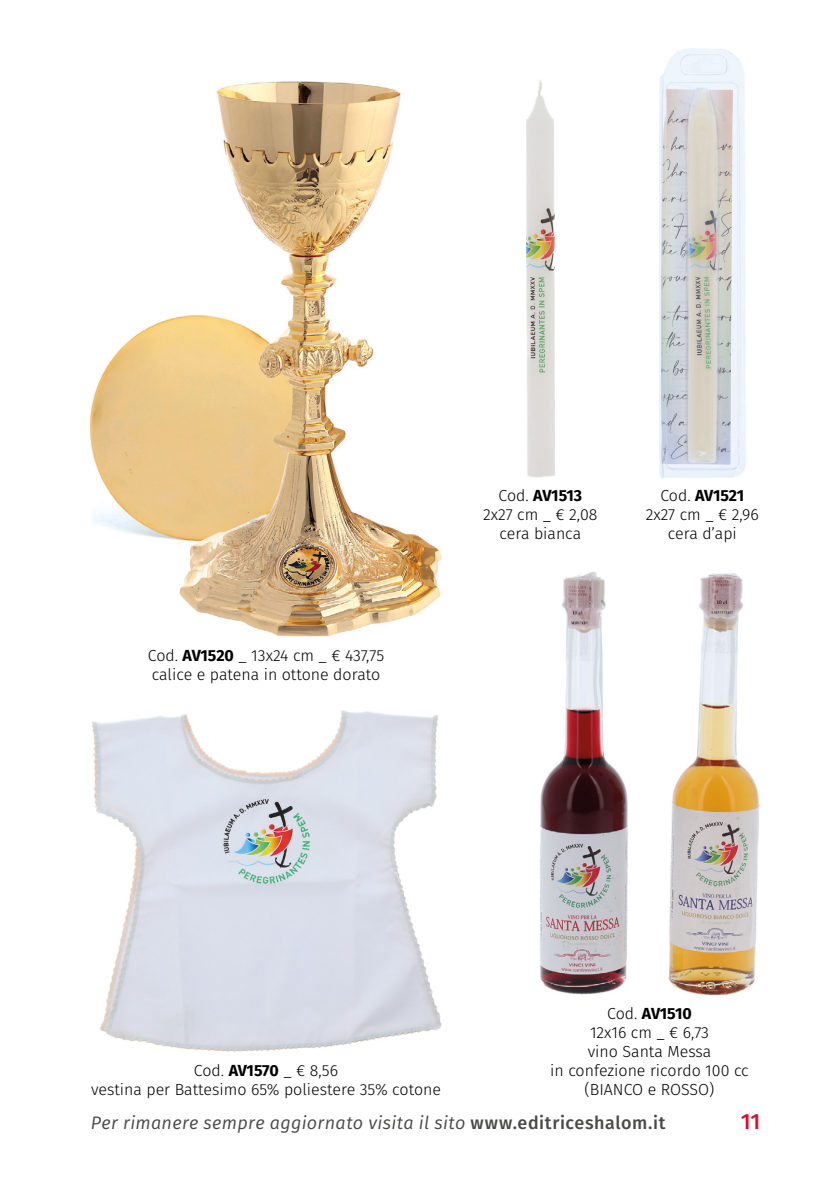
<style>
.page{position:relative;width:840px;height:1191px;background:#fff}
.page>*{position:absolute;margin:0;border:0;box-sizing:border-box;transform-origin:0 0}
.t1{font:500 22px "Fira Sans";color:#d80f2f}
.t2{font:italic 18px "Fira Sans";letter-spacing:.015em;color:#4a4a49}
.t3{font:300 16px/19px "Fira Sans";color:#000;text-align:center}
.s1{font-weight:700}
.s2{font-weight:500;font-style:normal}
</style>
<div class="page">
<img style="left:526px;top:80px;width:28px;height:398px">
<img style="left:659px;top:48px;width:86px;height:429px">
<img style="left:92px;top:710px;width:349px;height:342px">
<img style="left:540px;top:571px;width:220px;height:424px">
<img style="left:91px;top:81px;width:350px;height:556px">
<p class="t3" style="left:148px;top:646px;width:238px;text-align:left">Cod. <span class="s1">AV1520</span> _ 13x24 cm _ € 437,75 calice e patena in ottone dorato</p>
<p class="t3" style="left:483px;top:486px;width:116px">Cod. <span class="s1">AV1513<br></span>2x27 cm _ € 2,08 cera bianca</p>
<p class="t3" style="left:645px;top:486px;width:115px">Cod. <span class="s1">AV1521<br></span>2x27 cm _ € 2,96 cera d’api</p>
<p class="t3" style="left:91px;top:1060px;width:351px">Cod. <span class="s1">AV1570</span> _ € 8,56<br>vestina per Battesimo 65% poliestere 35% cotone</p>
<p class="t3" style="left:550px;top:1003px;width:200px">Cod. <span class="s1">AV1510<br></span>12x16 cm _ € 6,73<br>vino Santa Messa<br>in confezione ricordo 100 cc (BIANCO e ROSSO)</p>
<p class="t2" style="left:91px;top:1109px;width:576px">Per rimanere sempre aggiornato visita il sito <span class="s2">www.editriceshalom.it</span></p>
<h1 class="t1" style="left:740px;top:1103px;width:21px">11</h1>
</div>
